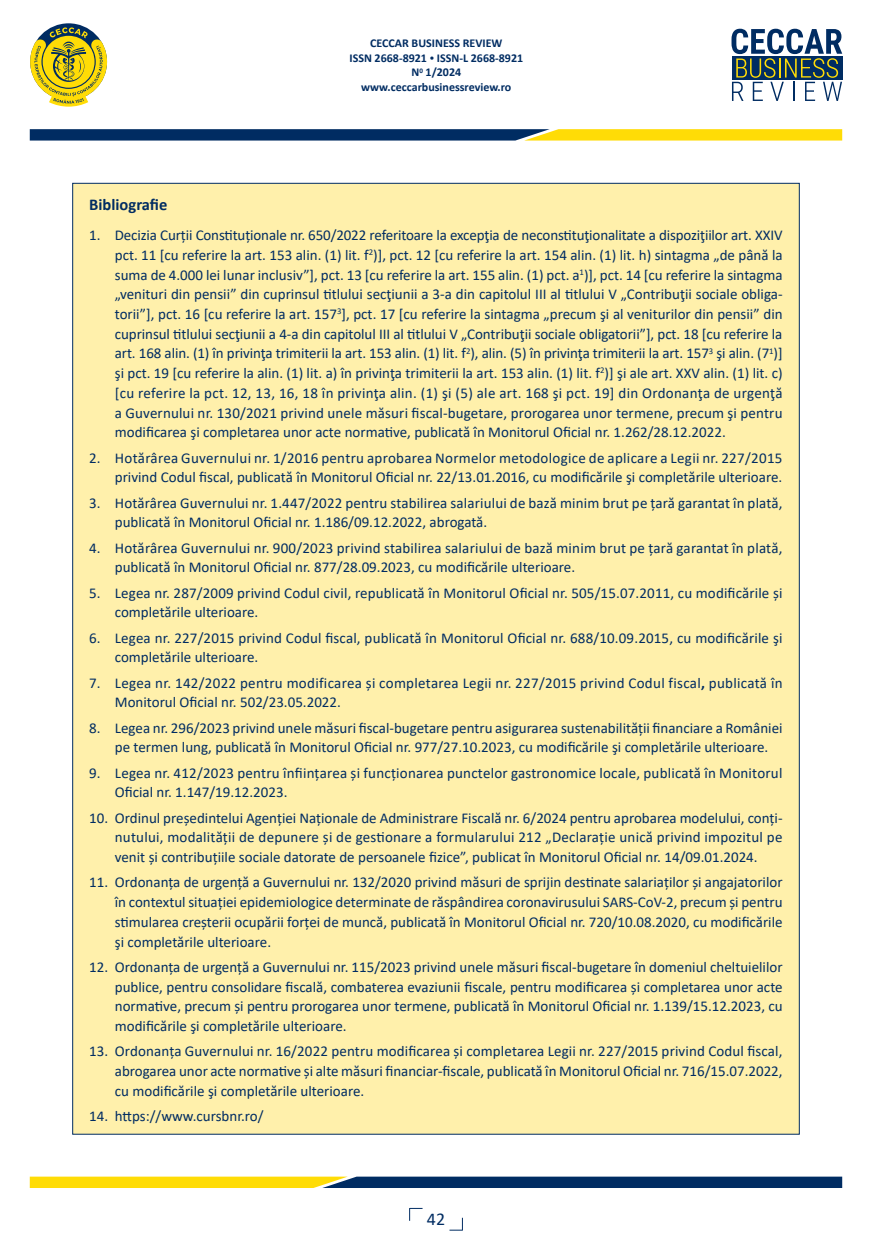
<style>
.page{position:relative;width:872px;height:1255px;background:#fff}
.page>*{position:absolute;margin:0;border:0;box-sizing:border-box;transform-origin:0 0}
.t1{font:18px "Calibri";color:#002c62}
.t2{font:700 16.5px "Calibri";color:#002c62}
.t3{font:15px/19.8px "Calibri";color:#002c62}
.t4{font:15px/19.6px "Calibri";letter-spacing:.02em;color:#002c62}
.t5{font:700 12px/14.4px "Calibri";color:#002c62;text-align:center}
.s1{font-size:9px}
.s2{font-weight:700}
</style>
<div class="page">
<svg style="left:409px;top:1207px;width:13px;height:13px"></svg>
<svg style="left:30px;top:27px;width:77px;height:80px"></svg>
<svg style="left:731px;top:29px;width:111px;height:72px"></svg>
<svg style="left:30px;top:129px;width:812px;height:11px;background:#637144"></svg>
<svg style="left:30px;top:1176px;width:812px;height:11px;background:#6a774c"></svg>
<svg style="left:449px;top:1217px;width:14px;height:13px"></svg>
<div style="left:72px;top:183px;width:727px;height:951px;background:#fff0ab;border:1px solid #002c62"></div>
<p class="t5" style="left:349px;top:36px;width:175px">CECCAR BUSINESS REVIEW<br>ISSN 2668-8921 <span class="s1">•</span> ISSN-L 2668-8921<br>N<sup>0</sup> 1/2024 www.ceccarbusinessreview.ro</p>
<p class="t2" style="left:89px;top:192px;width:79px">Bibliografie</p>
<p class="t3" style="left:115px;top:225px;width:669px;text-align:justify;text-indent:-26px">1. Decizia Curții Constituționale nr. 650/2022 referitoare la excepţia de neconstituţionalitate a dispoziţiilor art. XXIV pct. 11 [cu referire la art. 153 alin. (1) lit. f<sup>2</sup>)], pct. 12 [cu referire la art. 154 alin. (1) lit. h) sintagma „de până la suma de 4.000 lei lunar inclusiv”], pct. 13 [cu referire la art. 155 alin. (1) pct. a<sup>1</sup>)], pct. 14 [cu referire la sintagma „venituri din pensii” din cuprinsul titlului secţiunii a 3-a din capitolul III al titlului V „Contribuţii sociale obliga&shy;torii”], pct. 16 [cu referire la art. 157<sup>3</sup>], pct. 17 [cu referire la sintagma „precum şi al veniturilor din pensii” din cuprinsul titlului secţiunii a 4-a din capitolul III al titlului V „Contribuţii sociale obligatorii”], pct. 18 [cu referire la art. 168 alin. (1) în privinţa trimiterii la art. 153 alin. (1) lit. f<sup>2</sup>), alin. (5) în privinţa trimiterii la art. 157<sup>3</sup> şi alin. (7<sup>1</sup>)] şi pct. 19 [cu referire la alin. (1) lit. a) în privinţa trimiterii la art. 153 alin. (1) lit. f<sup>2</sup>)] şi ale art. XXV alin. (1) lit. c) [cu referire la pct. 12, 13, 16, 18 în privinţa alin. (1) şi (5) ale art. 168 şi pct. 19] din Ordonanţa de urgenţă a Guvernului nr. 130/2021 privind unele măsuri fiscal-bugetare, prorogarea unor termene, precum şi pentru modificarea şi completarea unor acte normative, publicată în Monitorul Oficial nr. 1.262/28.12.2022.</p>
<p class="t3" style="left:89px;top:447px;width:694px;text-align:right">2. Hotărârea Guvernului nr. 1/2016 pentru aprobarea Normelor metodologice de aplicare a Legii nr. 227/2015 privind Codul fiscal, publicată în Monitorul Oficial nr. 22/13.01.2016, cu modificările şi completările ulterioare.</p>
<p class="t3" style="left:115px;top:492px;width:669px;text-indent:-26px">3. Hotărârea Guvernului nr. 1.447/2022 pentru stabilirea salariului de bază minim brut pe țară garantat în plată, publicată în Monitorul Oficial nr. 1.186/09.12.2022, abrogată.</p>
<p class="t3" style="left:115px;top:537px;width:669px;text-indent:-26px">4. Hotărârea Guvernului nr. 900/2023 privind stabilirea salariului de bază minim brut pe țară garantat în plată, publicată în Monitorul Oficial nr. 877/28.09.2023, cu modificările ulterioare.</p>
<p class="t3" style="left:115px;top:582px;width:669px;text-indent:-26px">5. Legea nr. 287/2009 privind Codul civil, republicată în Monitorul Oficial nr. 505/15.07.2011, cu modificările și completările ulterioare.</p>
<p class="t3" style="left:115px;top:627px;width:669px;text-indent:-26px">6. Legea nr. 227/2015 privind Codul fiscal, publicată în Monitorul Oficial nr. 688/10.09.2015, cu modificările şi completările ulterioare.</p>
<p class="t4" style="left:115px;top:672px;width:669px;text-indent:-26px">7. Legea nr. 142/2022 pentru modificarea și completarea Legii nr. 227/2015 privind Codul fiscal<span class="s2">,</span> publicată în<br>Monitorul Oficial nr. 502/23.05.2022.</p>
<p class="t3" style="left:115px;top:717px;width:669px;text-indent:-26px">8. Legea nr. 296/2023 privind unele măsuri fiscal-bugetare pentru asigurarea sustenabilității financiare a României pe termen lung, publicată în Monitorul Oficial nr. 977/27.10.2023, cu modificările şi completările ulterioare.</p>
<p class="t3" style="left:115px;top:762px;width:669px;text-indent:-26px">9. Legea nr. 412/2023 pentru înființarea și funcționarea punctelor gastronomice locale, publicată în Monitorul<br>Oficial nr. 1.147/19.12.2023.</p>
<p class="t3" style="left:115px;top:807px;width:669px;text-align:justify;text-indent:-26px">10. Ordinul președintelui Agenției Naționale de Administrare Fiscală nr. 6/2024 pentru aprobarea modelului, conți&shy;nutului, modalității de depunere și de gestionare a formularului 212 „Declarație unică privind impozitul pe venit și contribuțiile sociale datorate de persoanele fizice”, publicat în Monitorul Oficial nr. 14/09.01.2024.</p>
<p class="t3" style="left:115px;top:872px;width:669px;text-align:justify;text-indent:-26px">11. Ordonanța de urgență a Guvernului nr. 132/2020 privind măsuri de sprijin destinate salariaților și angajatorilor în contextul situației epidemiologice determinate de răspândirea coronavirusului SARS-CoV-2, precum și pentru stimularea creșterii ocupării forței de muncă, publicată în Monitorul Oficial nr. 720/10.08.2020, cu modificările şi completările ulterioare.</p>
<p class="t3" style="left:115px;top:956px;width:669px;text-align:justify;text-indent:-26px">12. Ordonanța de urgență a Guvernului nr. 115/2023 privind unele măsuri fiscal-bugetare în domeniul cheltuielilor publice, pentru consolidare fiscală, combaterea evaziunii fiscale, pentru modificarea și completarea unor acte normative, precum și pentru prorogarea unor termene, publicată în Monitorul Oficial nr. 1.139/15.12.2023, cu modificările şi completările ulterioare.</p>
<p class="t3" style="left:115px;top:1041px;width:669px;text-align:justify;text-indent:-26px">13. Ordonanța Guvernului nr. 16/2022 pentru modificarea și completarea Legii nr. 227/2015 privind Codul fiscal, abrogarea unor acte normative și alte măsuri financiar-fiscale, publicată în Monitorul Oficial nr. 716/15.07.2022, cu modificările şi completările ulterioare.</p>
<p class="t3" style="left:89px;top:1105px;width:176px">14. https://www.cursbnr.ro/</p>
<p class="t1" style="left:427px;top:1206px;width:20px">42</p>
</div>
